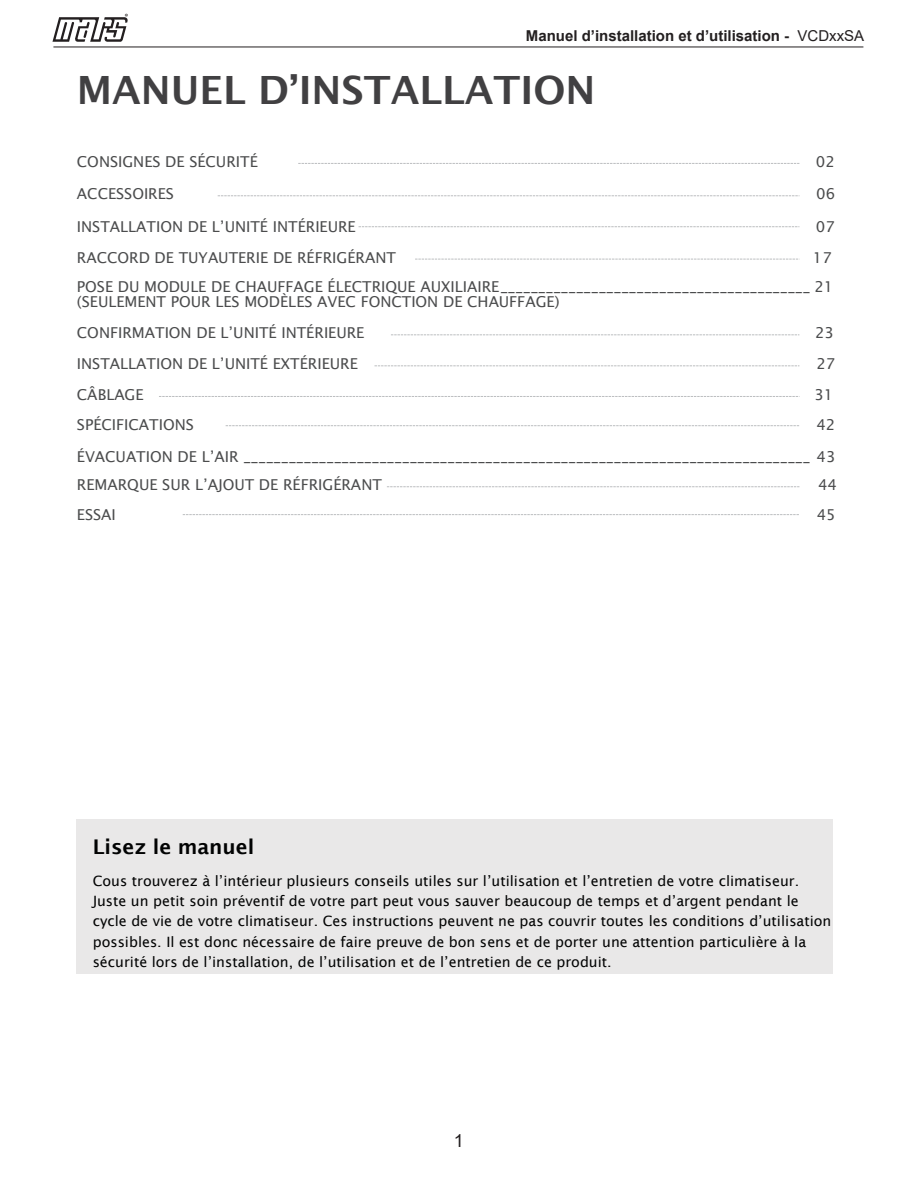
<style>
.page{position:relative;width:918px;height:1188px;background:#fff}
.page>*{position:absolute;margin:0;border:0;box-sizing:border-box;transform-origin:0 0}
.t1{font:600 39px "Lucida Sans";color:#414042}
.t2{font:600 20.25px "Lucida Sans";color:#020303}
.t3{font:18px "Arial";color:#231f20}
.t4{font:15px/29px "Lucida Sans";color:#4b4c4d;text-align:right}
.t5{font:700 15px "Arial";color:#231f20}
.t6{font:14.25px/20.2px "Lucida Sans";color:#020303}
.s1{font-weight:400}
.s2{font-family:"Lucida Sans";font-weight:600}
</style>
<div class="page">
<hr style="left:53px;top:47px;width:810px;height:1px;background:#231f20">
<svg style="left:52px;top:14px;width:76px;height:28px"></svg>
<svg style="left:298px;top:163px;width:501px;height:1px"></svg>
<svg style="left:218px;top:195px;width:581px;height:1px"></svg>
<svg style="left:359px;top:226px;width:440px;height:1px"></svg>
<svg style="left:415px;top:259px;width:383px;height:1px"></svg>
<svg style="left:375px;top:365px;width:424px;height:1px"></svg>
<svg style="left:159px;top:396px;width:640px;height:1px"></svg>
<svg style="left:226px;top:425px;width:573px;height:1px"></svg>
<svg style="left:387px;top:486px;width:412px;height:1px"></svg>
<svg style="left:183px;top:514px;width:616px;height:1px"></svg>
<svg style="left:391px;top:334px;width:408px;height:1px"></svg>
<div style="left:76px;top:820px;width:756px;height:154px;background:#e9e8e8"></div>
<p class="t5" style="left:526px;top:26px;width:340px">Manuel d’installation et d’utilisation - <span class="s1">VCDxxSA</span></p>
<p class="t5" style="left:505px;top:26px;width:336px">Manuel d<span class="s2">’</span>installation et d<span class="s2">’</span>utilisation - <span class="s1">VCDxxSA</span></p>
<p class="t1" style="left:77px;top:68px;width:520px">MANUEL D’INSTALLATION</p>
<p class="t4" style="left:77px;top:147px;width:182px">CONSIGNES DE SÉCURITÉ</p>
<p class="t4" style="left:816px;top:147px;width:21px">02</p>
<p class="t4" style="left:77px;top:179px;width:99px">ACCESSOIRES</p>
<p class="t4" style="left:816px;top:179px;width:21px">06</p>
<p class="t4" style="left:77px;top:212px;width:280px">INSTALLATION DE L’UNITÉ INTÉRIEURE</p>
<p class="t4" style="left:816px;top:212px;width:21px">07</p>
<p class="t4" style="left:77px;top:243px;width:320px">RACCORD DE TUYAUTERIE DE RÉFRIGÉRANT</p>
<p class="t4" style="left:77px;top:243px;width:758px">17<br>POSE DU MODULE DE CHAUFFAGE ÉLECTRIQUE AUXILIAIRE_________________________________________ 21</p>
<p class="t4" style="left:77px;top:285px;width:484px;line-height:31.7px;text-align:left">(SEULEMENT POUR LES MODÈLES AVEC FONCTION DE CHAUFFAGE)<br>CONFIRMATION DE L’UNITÉ INTÉRIEURE</p>
<p class="t4" style="left:815px;top:318px;width:21px">23</p>
<p class="t4" style="left:77px;top:349px;width:282px">INSTALLATION DE L’UNITÉ EXTÉRIEURE</p>
<p class="t4" style="left:816px;top:349px;width:20px">27</p>
<p class="t4" style="left:77px;top:380px;width:68px">CÂBLAGE</p>
<p class="t4" style="left:814px;top:380px;width:20px">31</p>
<p class="t4" style="left:77px;top:410px;width:118px">SPÉCIFICATIONS</p>
<p class="t4" style="left:77px;top:409px;width:760px;line-height:32.1px">42<br>ÉVACUATION DE L’AIR ___________________________________________________________________________ 43</p>
<p class="t4" style="left:77px;top:470px;width:307px">REMARQUE SUR L’AJOUT DE RÉFRIGÉRANT</p>
<p class="t4" style="left:818px;top:470px;width:20px">44</p>
<p class="t4" style="left:77px;top:500px;width:41px">ESSAI</p>
<p class="t4" style="left:817px;top:500px;width:20px">45</p>
<p class="t2" style="left:93px;top:836px;width:163px">Lisez le manuel</p>
<p class="t6" style="left:93px;top:871px;width:740px">Cous trouverez à l’intérieur plusieurs conseils utiles sur l’utilisation et l’entretien de votre climatiseur.<br>Juste un petit soin préventif de votre part peut vous sauver beaucoup de temps et d’argent pendant le cycle de vie de votre climatiseur. Ces instructions peuvent ne pas couvrir toutes les conditions d’utilisation possibles. Il est donc nécessaire de faire preuve de bon sens et de porter une attention particulière à la sécurité lors de l’installation, de l’utilisation et de l’entretien de ce produit.</p>
<p class="t3" style="left:454px;top:1128px;width:12px">1</p>
</div>
